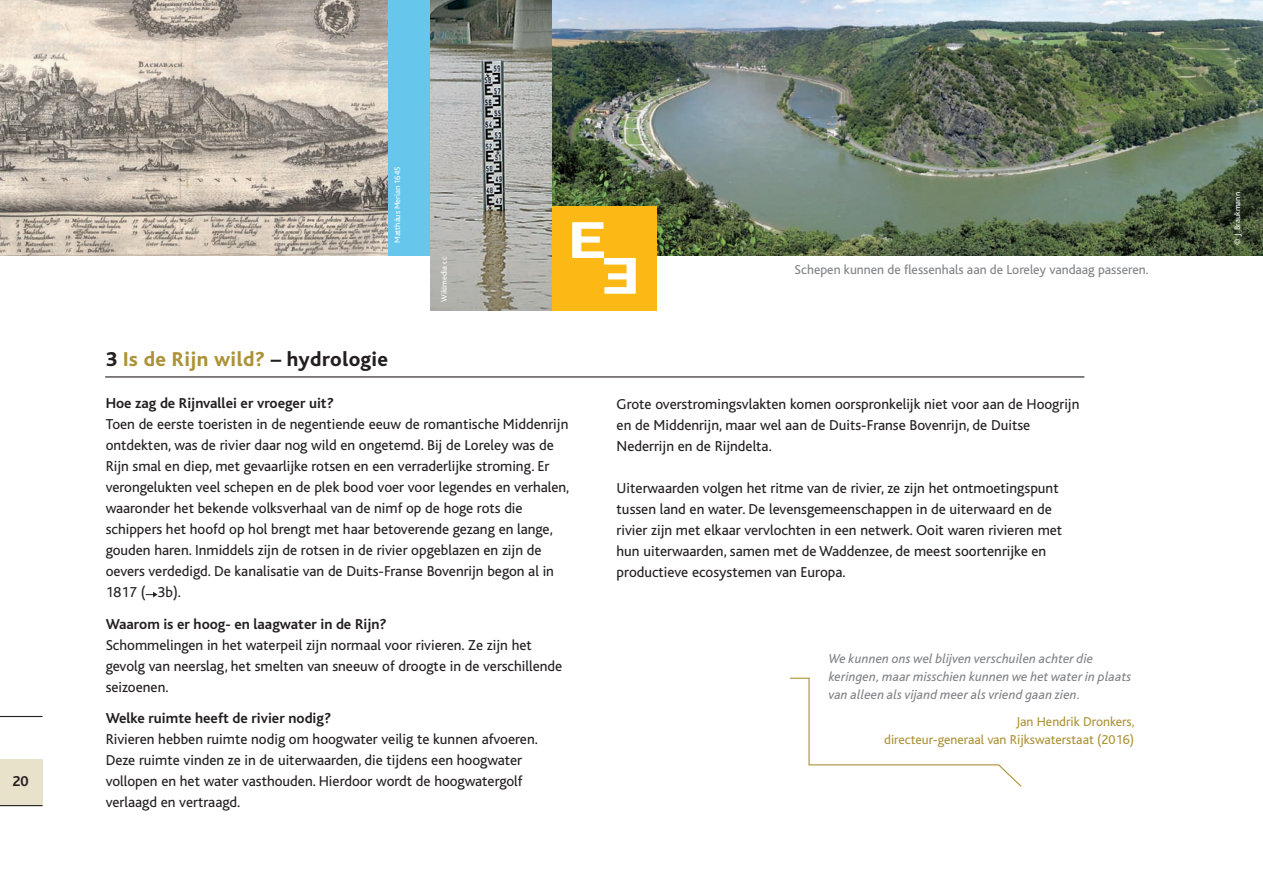
<style>
.page{position:relative;width:1263px;height:893px;background:#fff}
.page>*{position:absolute;margin:0;border:0;box-sizing:border-box;transform-origin:0 0}
.t1{font:800 21px "Bliss";letter-spacing:.02em;color:#ac9337}
.t2{font:15px/21px "Bliss";color:#231f20}
.t3{font:700 15px "Bliss";color:#231f20}
.t4{font:italic 13.5px/18px "Bliss";letter-spacing:.01em;color:#808285}
.t5{font:13.5px "Bliss";color:#ac9337}
.t6{font:13.5px "Bliss";color:#808285}
.t7{font:8.25px "Bliss";color:#fff}
.s1{color:#231f20}
</style>
<div class="page">
<div style="left:0;top:759px;width:43px;height:47px;background:#e9e2ca"></div>
<hr style="left:0;top:805px;width:43px;height:1px;background:#231f20">
<hr style="left:0;top:716px;width:43px;height:1px;background:#231f20">
<svg style="left:146px;top:592px;width:12px;height:5px"></svg>
<hr style="left:105px;top:376px;width:979px;height:1px;background:#231f20">
<img style="left:0;top:0;width:388px;height:255px">
<img style="left:552px;top:0;width:711px;height:255px">
<svg style="left:790px;top:677px;width:232px;height:110px"></svg>
<div style="left:388px;top:0;width:42px;height:255px;background:#66c6eb"></div>
<img style="left:430px;top:0;width:122px;height:311px">
<div style="left:552px;top:206px;width:104px;height:104px;background:#fcb814"></div>
<svg style="left:572px;top:222px;width:64px;height:72px"></svg>
<p class="t3" style="left:12px;top:774px;width:18px">20</p>
<p class="t7" style="left:393px;top:243px;width:78px;rotate:-90deg">Matthäus Merian 1645</p>
<p class="t7" style="left:440px;top:302px;width:46px;rotate:-90deg">Wikimedia cc</p>
<p class="t6" style="left:795px;top:262px;width:355px">Schepen kunnen de flessenhals aan de Loreley vandaag passeren.</p>
<p class="t1" style="left:106px;top:349px;width:284px"><span class="s1">3</span> Is de Rijn wild? <span class="s1">– hydrologie</span></p>
<p class="t3" style="left:106px;top:396px;width:230px">Hoe zag de Rijnvallei er vroeger uit?</p>
<p class="t2" style="left:106px;top:414px;width:465px">Toen de eerste toeristen in de negentiende eeuw de romantische Middenrijn ontdekten, was de rivier daar nog wild en ongetemd. Bij de Loreley was de Rijn smal en diep, met gevaarlijke rotsen en een verraderlijke stroming. Er verongelukten veel schepen en de plek bood voer voor legendes en verhalen, waaronder het bekende volksverhaal van de nimf op de hoge rots die</p>
<p class="t2" style="left:106px;top:519px;width:450px">schippers het hoofd op hol brengt met haar betoverende gezang en lange, gouden haren. Inmiddels zijn de rotsen in de rivier opgeblazen en zijn de oevers verdedigd. De kanalisatie van de Duits-Franse Bovenrijn begon al in 1817 ( 3b).</p>
<p class="t3" style="left:106px;top:616px;width:282px">Waarom is er hoog- en laagwater in de Rijn?</p>
<p class="t2" style="left:106px;top:635px;width:458px">Schommelingen in het waterpeil zijn normaal voor rivieren. Ze zijn het gevolg van neerslag, het smelten van sneeuw of droogte in de verschillende seizoenen.</p>
<p class="t3" style="left:106px;top:711px;width:227px">Welke ruimte heeft de rivier nodig?</p>
<p class="t2" style="left:106px;top:729px;width:434px">Rivieren hebben ruimte nodig om hoogwater veilig te kunnen afvoeren.</p>
<p class="t2" style="left:106px;top:750px;width:418px">Deze ruimte vinden ze in de uiterwaarden, die tijdens een hoogwater vollopen en het water vasthouden. Hierdoor wordt de hoogwatergolf</p>
<p class="t2" style="left:106px;top:792px;width:136px">verlaagd en vertraagd.</p>
<p class="t2" style="left:617px;top:394px;width:464px">Grote overstromingsvlakten komen oorspronkelijk niet voor aan de Hoogrijn en de Middenrijn, maar wel aan de Duits-Franse Bovenrijn, de Duitse</p>
<p class="t2" style="left:617px;top:436px;width:157px">Nederrijn en de Rijndelta.</p>
<p class="t2" style="left:617px;top:478px;width:444px">Uiterwaarden volgen het ritme van de rivier, ze zijn het ontmoetingspunt tussen land en water. De levensgemeenschappen in de uiterwaard en de</p>
<p class="t2" style="left:617px;top:520px;width:447px">rivier zijn met elkaar vervlochten in een netwerk. Ooit waren rivieren met hun uiterwaarden, samen met de Waddenzee, de meest soortenrijke en</p>
<p class="t2" style="left:617px;top:562px;width:231px">productieve ecosystemen van Europa.</p>
<p class="t4" style="left:829px;top:650px;width:266px">We kunnen ons wel blijven verschuilen achter die</p>
<p class="t4" style="left:829px;top:668px;width:304px">keringen, maar misschien kunnen we het water in plaats van alleen als vijand meer als vriend gaan zien.</p>
<p class="t5" style="left:1016px;top:715px;width:120px">Jan Hendrik Dronkers,</p>
<p class="t5" style="left:884px;top:733px;width:251px">directeur-generaal van Rijkswaterstaat (2016)</p>
<p class="t7" style="left:1233px;top:244px;width:54px;rotate:-90deg">© J. Braukmann</p>
</div>
